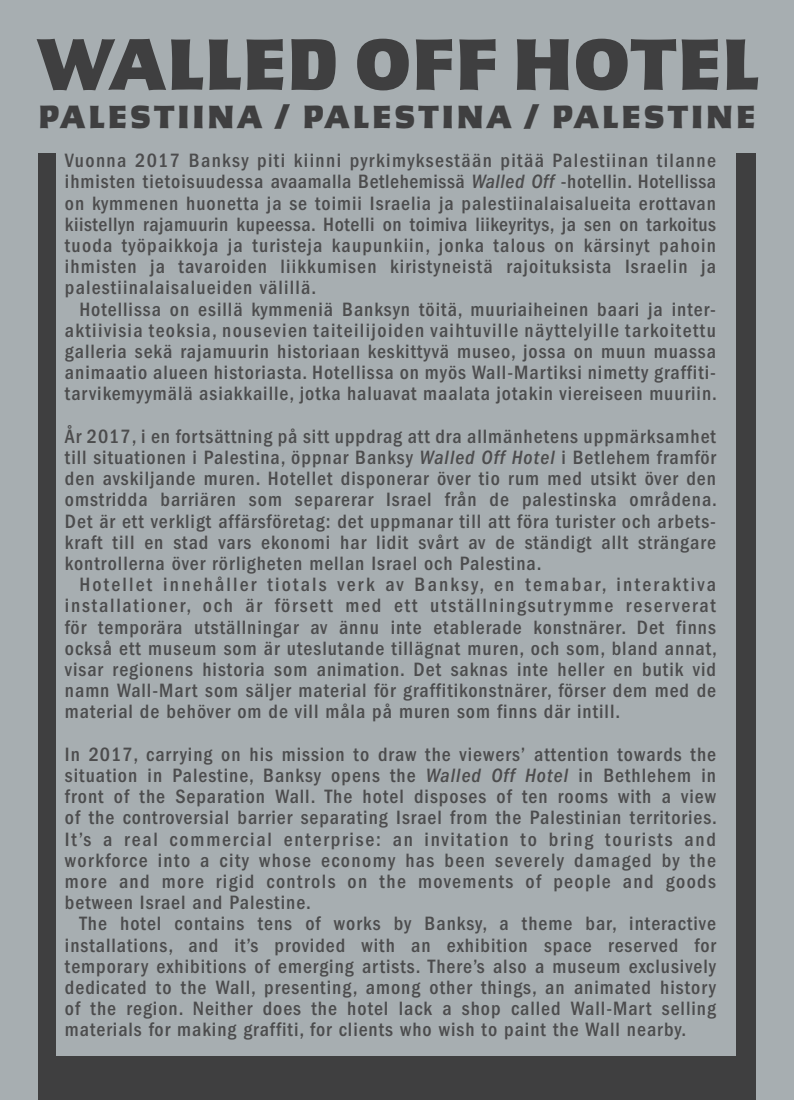
<style>
.page{position:relative;width:794px;height:1100px;background:#a7aeb1}
.page>*{position:absolute;margin:0;border:0;box-sizing:border-box;transform-origin:0 0}
.t1{font:900 72px "Salden";letter-spacing:.01em;color:#3f3f40}
.t2{font:900 32px "Salden";letter-spacing:.09em;color:#3f3f40}
.t3{font:500 condensed 20px/21.2px "Franklin Gothic LT Pro";letter-spacing:.05em;color:#4c4c4d;text-align:justify}
.s1{font-style:italic}
</style>
<div class="page">
<div style="left:38px;top:153px;width:717px;height:947px;background:#3f3f40"></div>
<div style="left:56px;top:2px;width:680px;height:1054px;background:#a7aeb1"></div>
<h1 class="t1" style="left:37px;top:20px;width:724px">WALLED OFF HOTEL</h1>
<h2 class="t2" style="left:39px;top:97px;width:718px">PALESTIINA / PALESTINA / PALESTINE</h2>
<p class="t3" style="left:65px;top:150px;width:652px">Vuonna 2017 Banksy piti kiinni pyrkimyksestään pitää Palestiinan tilanne ihmisten tietoisuudessa avaamalla Betlehemissä <span class="s1">Walled Off</span> -hotellin. Hotellissa on kymmenen huonetta ja se toimii Israelia ja palestiinalaisalueita erottavan kiistellyn rajamuurin kupeessa. Hotelli on toimiva liikeyritys, ja sen on tarkoitus tuoda työpaikkoja ja turisteja kaupunkiin, jonka talous on kärsinyt pahoin ihmisten ja tavaroiden liikkumisen kiristyneistä rajoituksista Israelin ja palestiinalaisalueiden välillä.</p>
<p class="t3" style="left:65px;top:298px;width:653px;text-indent:14px">Hotellissa on esillä kymmeniä Banksyn töitä, muuriaiheinen baari ja inter&shy;aktiivisia teoksia, nousevien taiteilijoiden vaihtuville näyttelyille tarkoitettu galleria sekä rajamuurin historiaan keskittyvä museo, jossa on muun muassa animaatio alueen historiasta. Hotellissa on myös Wall-Martiksi nimetty graffiti&shy;tarvikemyymälä asiakkaille, jotka haluavat maalata jotakin viereiseen muuriin.</p>
<p class="t3" style="left:65px;top:426px;width:653px">År 2017, i en fortsättning på sitt uppdrag att dra allmänhetens uppmärksamhet till situationen i Palestina, öppnar Banksy <span class="s1">Walled Off Hotel</span> i Betlehem framför den avskiljande muren. Hotellet disponerar över tio rum med utsikt över den omstridda barriären som separerar Israel från de palestinska områdena.<br>Det är ett verkligt affärsföretag: det uppmanar till att föra turister och arbets&shy;kraft till en stad vars ekonomi har lidit svårt av de ständigt allt strängare kontrollerna över rörligheten mellan Israel och Palestina.</p>
<p class="t3" style="left:65px;top:574px;width:653px;text-indent:14px">Hotellet innehåller tiotals verk av Banksy, en temabar, interaktiva installationer, och är försett med ett utställningsutrymme reserverat för temporära utställningar av ännu inte etablerade konstnärer. Det finns också ett museum som är uteslutande tillägnat muren, och som, bland annat, visar regionens historia som animation. Det saknas inte heller en butik vid namn Wall-Mart som säljer material för graffitikonstnärer, förser dem med de material de behöver om de vill måla på muren som finns där intill.</p>
<p class="t3" style="left:65px;top:744px;width:653px">In 2017, carrying on his mission to draw the viewers’ attention towards the situation in Palestine, Banksy opens the <span class="s1">Walled Off Hotel</span> in Bethlehem in front of the Separation Wall. The hotel disposes of ten rooms with a view of the controversial barrier separating Israel from the Palestinian territories.<br>It’s a real commercial enterprise: an invitation to bring tourists and workforce into a city whose economy has been severely damaged by the more and more rigid controls on the movements of people and goods between Israel and Palestine.</p>
<p class="t3" style="left:65px;top:913px;width:652px;text-indent:14px">The hotel contains tens of works by Banksy, a theme bar, interactive installations, and it’s provided with an exhibition space reserved for temporary exhibitions of emerging artists. There’s also a museum exclusively dedicated to the Wall, presenting, among other things, an animated history of the region. Neither does the hotel lack a shop called Wall-Mart selling materials for making graffiti, for clients who wish to paint the Wall nearby.</p>
</div>
